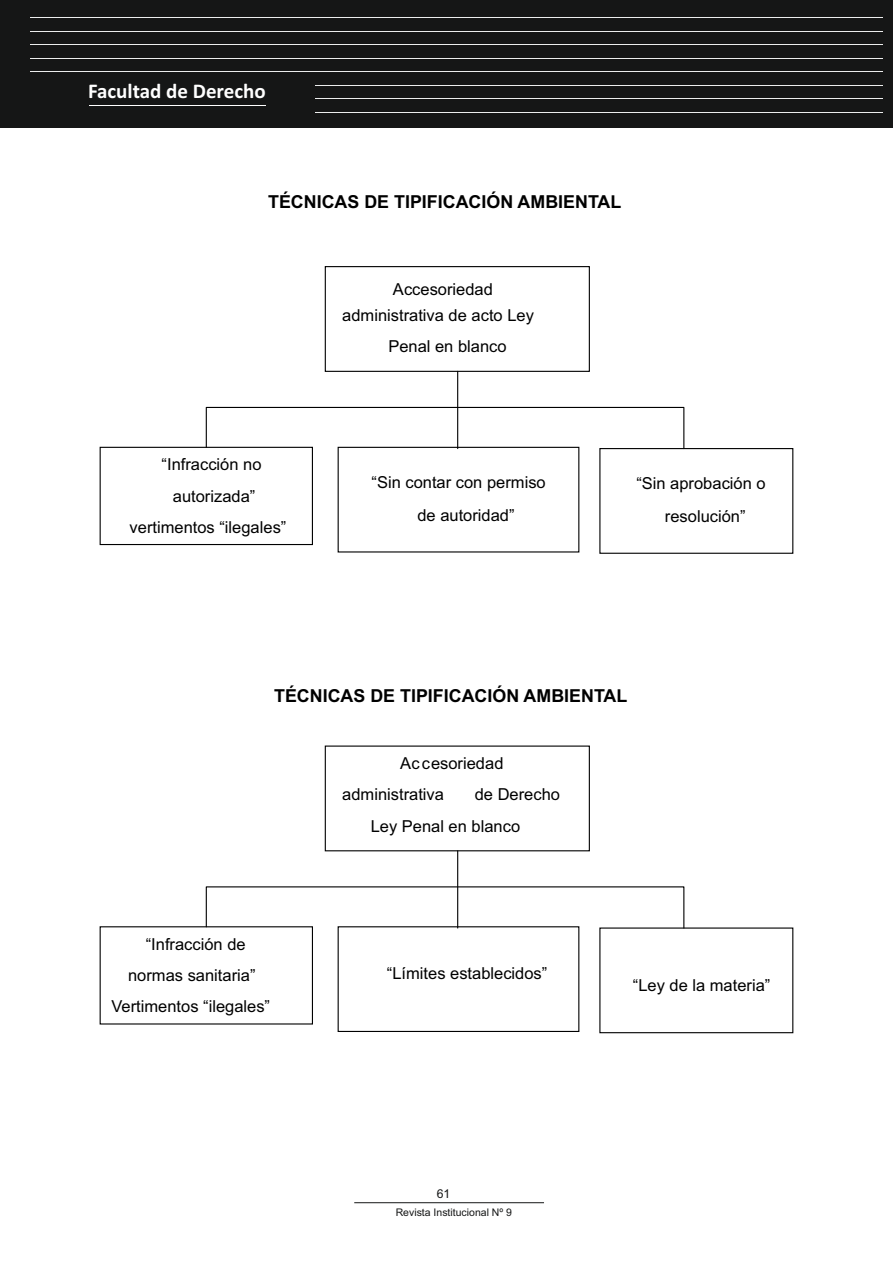
<style>
.page{position:relative;width:893px;height:1263px;background:#fff}
.page>*{position:absolute;margin:0;border:0;box-sizing:border-box;transform-origin:0 0}
.t1{font:700 21px "Calibri";color:#fff}
.t2{font:700 17.85px "Arial";color:#000}
.t3{font:16.5px/32.5px "Arial";color:#000}
.t4{font:12.3px "Arial";color:#151616}
.t5{font:10.5px "Arial";color:#151616}
</style>
<div class="page">
<div style="left:325px;top:266px;width:265px;height:106px;border:1px solid #000"></div>
<div style="left:100px;top:447px;width:213px;height:98px;border:1px solid #000"></div>
<div style="left:599px;top:448px;width:194px;height:106px;border:1px solid #000"></div>
<svg style="left:205px;top:406px;width:480px;height:44px"></svg>
<hr style="left:457px;top:371px;width:1px;height:78px;background:#000">
<div style="left:338px;top:926px;width:241px;height:106px;border:1px solid #000"></div>
<div style="left:599px;top:927px;width:194px;height:106px;border:1px solid #000"></div>
<svg style="left:205px;top:886px;width:480px;height:43px"></svg>
<hr style="left:457px;top:851px;width:1px;height:77px;background:#000">
<hr style="left:354px;top:1202px;width:190px;height:1px;background:#151616">
<div style="left:0;top:0;width:893px;height:128px;background:#151616"></div>
<hr style="left:30px;top:17px;width:852px;height:1px;background:#eceded">
<hr style="left:30px;top:31px;width:852px;height:1px;background:#eceded">
<hr style="left:30px;top:44px;width:852px;height:1px;background:#eceded">
<hr style="left:30px;top:58px;width:852px;height:1px;background:#eceded">
<hr style="left:30px;top:71px;width:852px;height:1px;background:#eceded">
<hr style="left:30px;top:85px;width:852px;height:1px;background:#eceded">
<hr style="left:30px;top:98px;width:852px;height:1px;background:#eceded">
<hr style="left:30px;top:112px;width:852px;height:1px;background:#eceded">
<div style="left:0;top:77px;width:315px;height:51px;background:#151616"></div>
<hr style="left:89px;top:105px;width:176px;height:1px;background:#fff">
<p class="t1" style="left:88px;top:82px;width:179px">Facultad de Derecho</p>
<p class="t2" style="left:268px;top:195px;width:355px">TÉCNICAS DE TIPIFICACIÓN AMBIENTAL</p>
<p class="t3" style="left:162px;top:450px;width:101px">“Infracción no</p>
<p class="t3" style="left:173px;top:481px;width:84px">autorizada”</p>
<p class="t3" style="left:130px;top:512px;width:158px">vertimentos “ilegales”</p>
<p class="t3" style="left:342px;top:277px;width:193px;line-height:26.1px;text-align:center">Accesoriedad administrativa de acto Ley</p>
<p class="t3" style="left:388px;top:332px;width:120px">Penal en blanco</p>
<p class="t3" style="left:417px;top:468px;width:130px;text-indent:-46px">“Sin contar con permiso de autoridad”</p>
<p class="t3" style="left:636px;top:469px;width:131px;text-align:center">“Sin aprobación o resolución”</p>
<p class="t2" style="left:274px;top:689px;width:355px">TÉCNICAS DE TIPIFICACIÓN AMBIENTAL</p>
<p class="t3" style="left:146px;top:929px;width:101px">“Infracción de</p>
<p class="t3" style="left:128px;top:960px;width:129px">normas sanitaria”</p>
<p class="t3" style="left:111px;top:992px;width:160px">Vertimentos “ilegales”</p>
<p class="t3" style="left:342px;top:749px;width:163px;line-height:31.5px;text-indent:58px">Ac cesoriedad administrativa</p>
<p class="t3" style="left:371px;top:780px;width:191px;line-height:31.5px;text-indent:104px">de Derecho<br>Ley Penal en blanco</p>
<p class="t3" style="left:387px;top:958px;width:162px">“Límites establecidos”</p>
<p class="t4" style="left:437px;top:1189px;width:15px">61</p>
<p class="t5" style="left:396px;top:1208px;width:118px">Revista Institucional Nº 9</p>
<p class="t3" style="left:633px;top:971px;width:139px">“Ley de la materia”</p>
</div>
